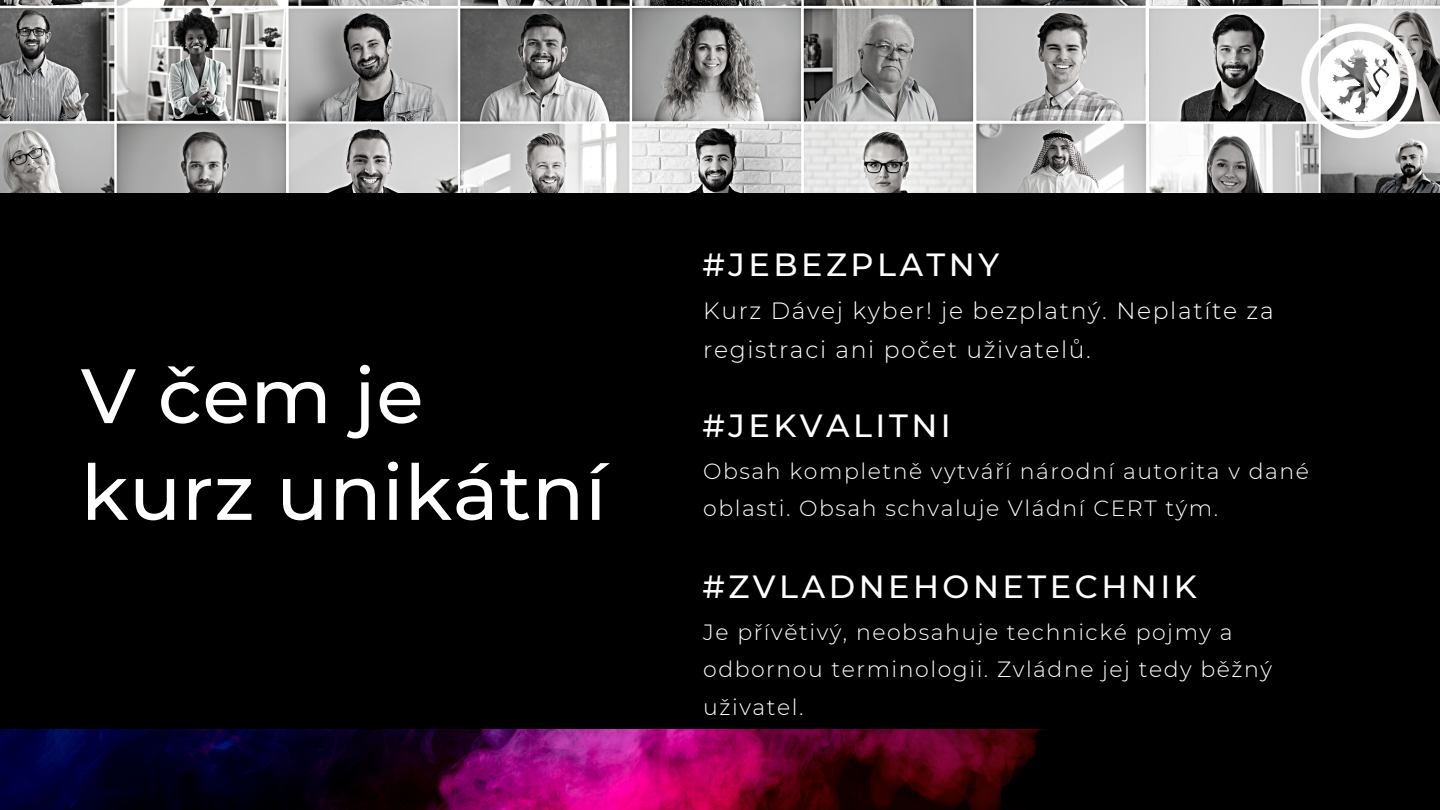
<style>
.page{position:relative;width:1440px;height:810px;background:#000}
.page>*{position:absolute;margin:0;border:0;box-sizing:border-box;transform-origin:0 0}
.t1{font:500 77px/96.8px "Montserrat";letter-spacing:.01em;color:#fff}
.t2{font:500 32px "Montserrat";letter-spacing:.11em;color:#fff}
.t3{font:300 23.5px/39.8px "Montserrat";letter-spacing:.07em;color:#fff}
.t4{font:300 22px/37.5px "Montserrat";letter-spacing:.07em;color:#fff}
</style>
<div class="page">
<img style="left:0;top:0;width:1440px;height:192px">
<img style="left:1298px;top:20px;width:122px;height:121px">
<img style="left:0;top:729px;width:1046px;height:81px">
<h1 class="t1" style="left:81px;top:347px;width:527px">V čem je kurz unikátní</h1>
<h2 class="t2" style="left:702px;top:245px;width:298px">#JEBEZPLATNY</h2>
<p class="t3" style="left:703px;top:290px;width:572px">Kurz Dávej kyber! je bezplatný. Neplatíte za registraci ani počet uživatelů.</p>
<h2 class="t2" style="left:702px;top:406px;width:250px">#JEKVALITNI</h2>
<p class="t4" style="left:703px;top:452px;width:607px">Obsah kompletně vytváří národní autorita v dané oblasti. Obsah schvaluje Vládní CERT tým.</p>
<h2 class="t2" style="left:702px;top:567px;width:496px">#ZVLADNEHONETECHNIK</h2>
<p class="t4" style="left:703px;top:613px;width:571px">Je přívětivý, neobsahuje technické pojmy a odbornou terminologii. Zvládne jej tedy běžný uživatel.</p>
</div>
